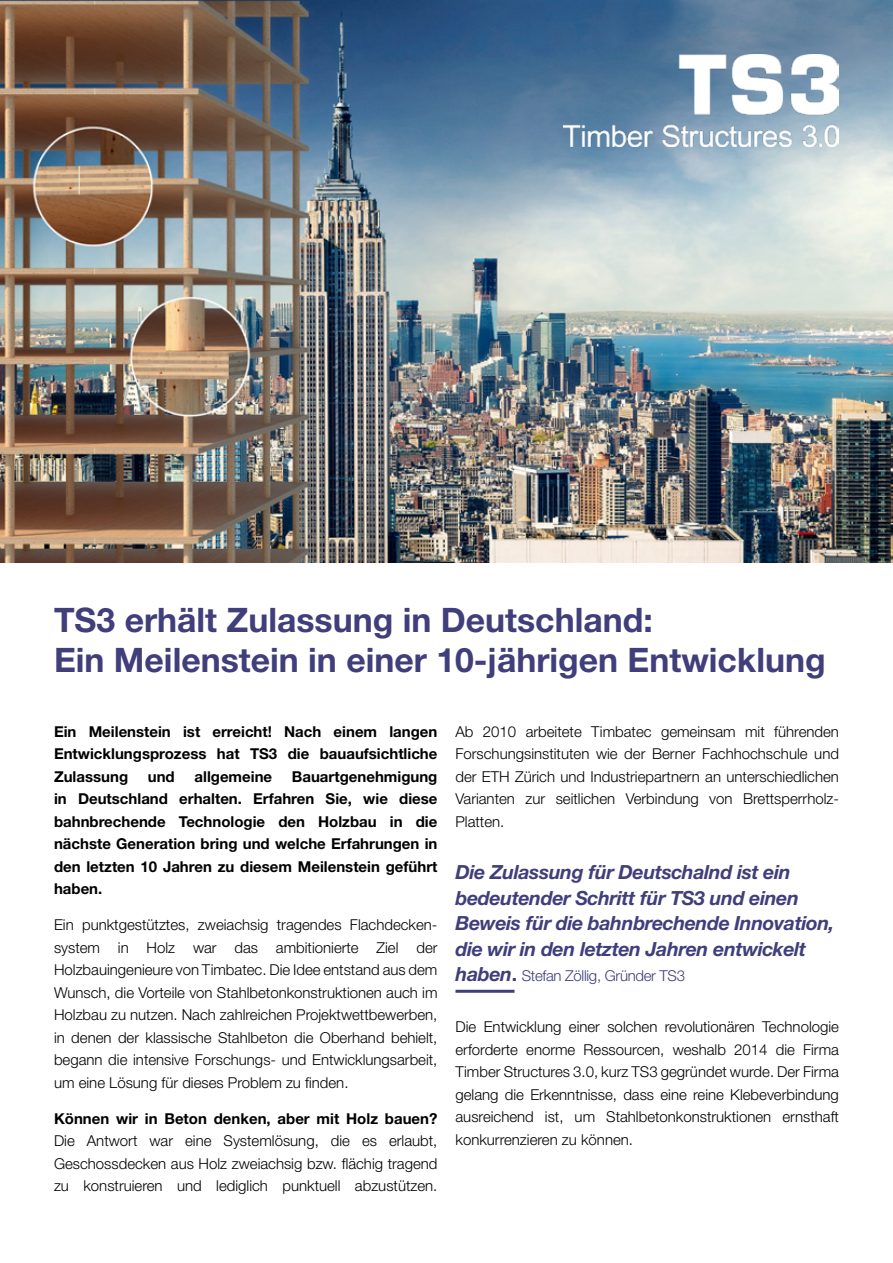
<style>
.page{position:relative;width:893px;height:1263px;background:#fff}
.page>*{position:absolute;margin:0;border:0;box-sizing:border-box;transform-origin:0 0}
.t1{font:700 33.75px/40.5px "Helvetica Neue LT Std";color:#403e7b}
.t2{font:italic 700 19.5px/25.5px "Helvetica Neue LT Std";letter-spacing:-.02em;color:#403e7b}
.t3{font:300 15px/22.5px "Helvetica Neue LT Std";color:#000;text-align:justify}
.t4{font:700 15px/22.5px "Helvetica Neue LT Std";color:#000;text-align:justify}
.t5{font:300 15px "Helvetica Neue LT Std";letter-spacing:-.02em;color:#403e7b}
.s1{font-weight:700;font-style:italic;font-size:19.5px}
.s2{font-weight:700;font-size:19.5px}
</style>
<div class="page">
<img style="left:0;top:0;width:893px;height:562px">
<img style="left:563px;top:54px;width:276px;height:93px">
<hr style="left:455px;top:990px;width:59px;height:3px;background:#403e7b">
<h1 class="t1" style="left:54px;top:599px;width:773px">TS3 erhält Zulassung in Deutschland:<br>Ein Meilenstein in einer 10-jährigen Entwicklung</h1>
<p class="t4" style="left:54px;top:720px;width:385px">Ein Meilenstein ist erreicht! Nach einem langen Entwicklungsprozess hat TS3 die bauaufsichtliche Zulassung</p>
<p class="t4" style="left:54px;top:765px;width:385px;text-indent:238px">Bauartgenehmigung in Deutschland erhalten. Erfahren Sie, wie diese bahnbrechende Technologie den Holzbau in die nächste Generation bring und welche Erfahrungen in den letzten 10 Jahren zu diesem Meilenstein geführt haben.</p>
<p class="t3" style="left:54px;top:913px;width:385px">Ein punktgestütztes, zweiachsig tragendes Flachdecken&shy;system in Holz war das ambitionierte Ziel der Holzbauingenieure von Timbatec. Die Idee entstand aus dem Wunsch, die Vorteile von Stahlbetonkonstruktionen auch im Holzbau zu nutzen. Nach zahlreichen Projektwettbewerben, in denen der klassische Stahlbeton die Oberhand behielt, begann die intensive Forschungs- und Entwicklungsarbeit, um eine Lösung für dieses Problem zu finden.</p>
<p class="t4" style="left:54px;top:1107px;width:385px">Können wir in Beton denken, aber mit Holz bauen?</p>
<p class="t3" style="left:54px;top:1129px;width:385px">Die Antwort war eine Systemlösung, die es erlaubt, Geschossdecken aus Holz zweiachsig bzw. flächig tragend zu konstruieren und lediglich punktuell abzustützen.</p>
<p class="t4" style="left:148px;top:765px;width:28px">und</p>
<p class="t4" style="left:195px;top:765px;width:79px">allgemeine</p>
<p class="t3" style="left:455px;top:720px;width:385px">Ab 2010 arbeitete Timbatec gemeinsam mit führenden Forschungsinstituten wie der Berner Fachhochschule und der ETH Zürich und Industriepartnern an unterschiedlichen Varianten zur seitlichen Verbindung von Brettsperrholz-Platten.</p>
<h2 class="t2" style="left:455px;top:859px;width:380px">Die Zulassung für Deutschalnd ist ein bedeutender Schritt für TS3 und einen Beweis für die bahnbrechende Innovation, die wir in den letzten Jahren entwickelt</h2>
<p class="t5" style="left:455px;top:967px;width:231px"><span class="s1">haben</span><span class="s2">.</span> Stefan Zöllig, Gründer TS3</p>
<p class="t3" style="left:455px;top:1015px;width:385px">Die Entwicklung einer solchen revolutionären Technologie erforderte enorme Ressourcen, weshalb 2014 die Firma Timber Structures 3.0, kurz TS3 gegründet wurde. Der Firma gelang die Erkenntnisse, dass eine reine Klebeverbindung ausreichend ist, um Stahlbetonkonstruktionen ernsthaft konkurrenzieren zu können.</p>
</div>
